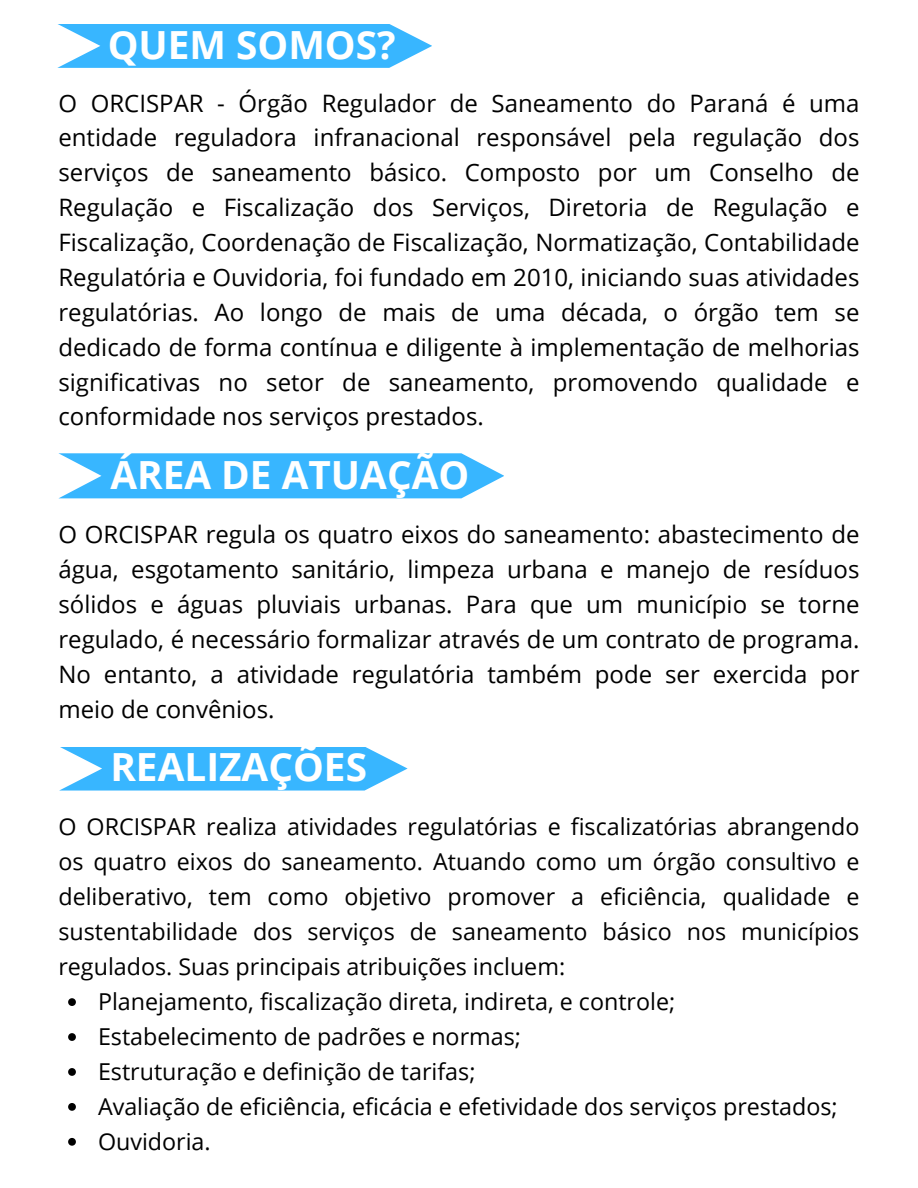
<style>
.page{position:relative;width:918px;height:1188px;background:#fff}
.page>*{position:absolute;margin:0;border:0;box-sizing:border-box;transform-origin:0 0}
.t1{font:700 38.85px "Open Sans";color:#fff}
.t2{font:24px/34.8px "Open Sans";color:#000;text-align:justify}
.t3{font:23.25px/35px "Open Sans";color:#000;text-align:justify}
</style>
<div class="page">
<svg style="left:57px;top:24px;width:375px;height:44px;background:#4fbeff"></svg>
<svg style="left:58px;top:453px;width:446px;height:45px;background:#4cbdff"></svg>
<svg style="left:59px;top:747px;width:349px;height:44px;background:#52bfff"></svg>
<svg style="left:68px;top:998px;width:8px;height:8px"></svg>
<svg style="left:68px;top:1033px;width:8px;height:8px"></svg>
<svg style="left:68px;top:1068px;width:8px;height:8px"></svg>
<svg style="left:68px;top:1103px;width:8px;height:8px"></svg>
<svg style="left:68px;top:1138px;width:8px;height:8px"></svg>
<h1 class="t1" style="left:108px;top:17px;width:289px">QUEM SOMOS?</h1>
<p class="t2" style="left:58px;top:85px;width:803px">O ORCISPAR - Órgão Regulador de Saneamento do Paraná é uma entidade reguladora infranacional responsável pela regulação dos serviços de saneamento básico. Composto por um Conselho de Regulação e Fiscalização dos Serviços, Diretoria de Regulação e Fiscalização, Coordenação de Fiscalização, Normatização, Contabilidade Regulatória e Ouvidoria, foi fundado em 2010, iniciando suas atividades regulatórias. Ao longo de mais de uma década, o órgão tem se dedicado de forma contínua e diligente à implementação de melhorias significativas no setor de saneamento, promovendo qualidade e conformidade nos serviços prestados.</p>
<h1 class="t1" style="left:110px;top:448px;width:360px">ÁREA DE ATUAÇÃO</h1>
<p class="t2" style="left:58px;top:516px;width:803px">O ORCISPAR regula os quatro eixos do saneamento: abastecimento de água, esgotamento sanitário, limpeza urbana e manejo de resíduos sólidos e águas pluviais urbanas. Para que um município se torne regulado, é necessário formalizar através de um contrato de programa.<br>No entanto, a atividade regulatória também pode ser exercida por meio de convênios.</p>
<h1 class="t1" style="left:110px;top:740px;width:258px">REALIZAÇÕES</h1>
<p class="t3" style="left:58px;top:809px;width:803px">O ORCISPAR realiza atividades regulatórias e fiscalizatórias abrangendo os quatro eixos do saneamento. Atuando como um órgão consultivo e deliberativo, tem como objetivo promover a eficiência, qualidade e sustentabilidade dos serviços de saneamento básico nos municípios regulados. Suas principais atribuições incluem:</p>
<p class="t3" style="left:98px;top:983px;width:579px">Planejamento, fiscalização direta, indireta, e controle;</p>
<p class="t3" style="left:98px;top:1018px;width:425px">Estabelecimento de padrões e normas;</p>
<p class="t3" style="left:98px;top:1053px;width:379px">Estruturação e definição de tarifas;</p>
<p class="t3" style="left:98px;top:1088px;width:741px">Avaliação de eficiência, eficácia e efetividade dos serviços prestados;</p>
<p class="t3" style="left:98px;top:1123px;width:114px">Ouvidoria.</p>
</div>
